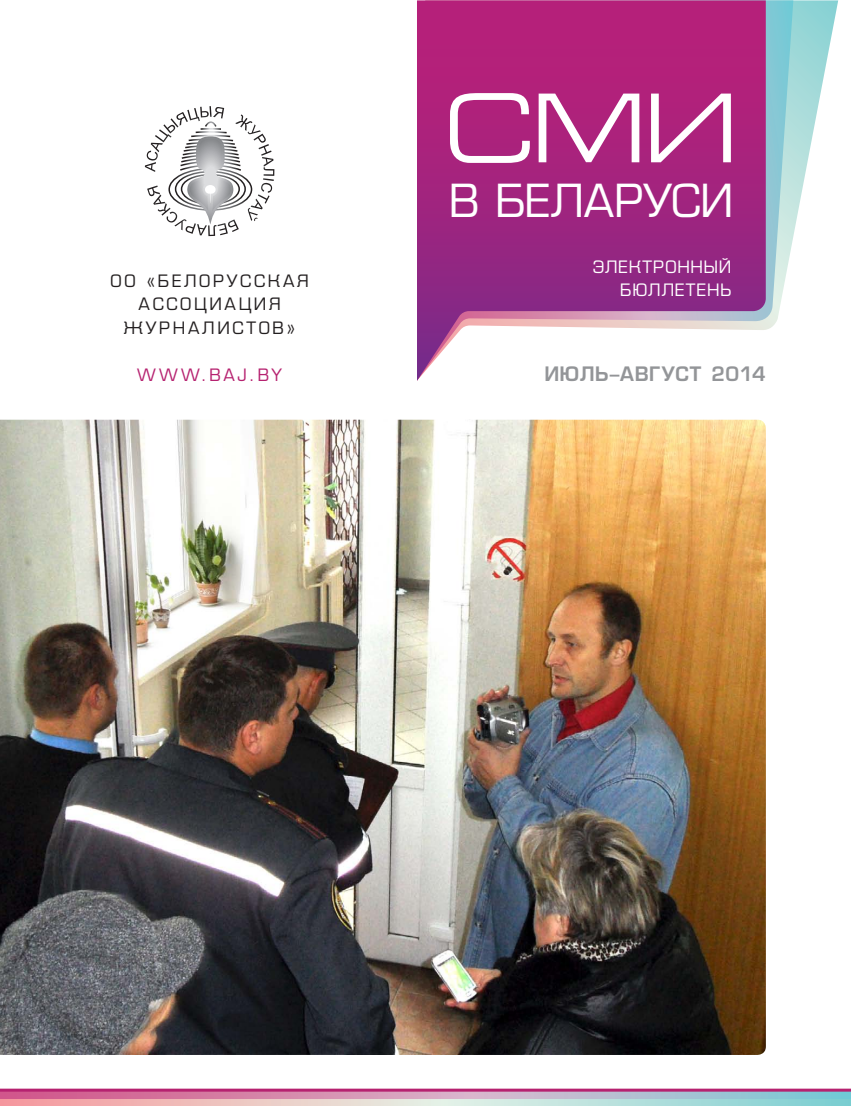
<style>
.page{position:relative;width:851px;height:1106px;background:#fff}
.page>*{position:absolute;margin:0;border:0;box-sizing:border-box;transform-origin:0 0}
.t1{font:99px "Eurofont Extended C";color:#fff}
.t2{font:48px "Eurofont C";color:#fff}
.t3{font:21px "Eurofont Medium C";letter-spacing:.02em;color:#939598}
.t4{font:18px/23.2px "Eurofont C";letter-spacing:.15em;color:#231f20;text-align:center}
.t5{font:18px/23.2px "Eurofont C";letter-spacing:.055em;color:#fff;text-align:right}
.t6{font:18px "Eurofont C";letter-spacing:.15em;color:#b62270}
</style>
<div class="page">
<svg style="left:793px;top:0;width:45px;height:237px"></svg>
<svg style="left:765px;top:0;width:28px;height:330px;background:#a6ccd7"></svg>
<svg style="left:417px;top:0;width:348px;height:381px;background:#b24591"></svg>
<img style="left:0;top:420px;width:765px;height:634px">
<svg style="left:168px;top:108px;width:106px;height:116px"></svg>
<svg style="left:0;top:1098px;width:850px;height:8px;background:#cecaca"></svg>
<svg style="left:0;top:1091px;width:850px;height:7px;background:#c092b3"></svg>
<hr style="left:0;top:1088px;width:850px;height:3px;background:#b62270">
<p class="t4" style="left:110px;top:269px;width:200px">ОО «БЕЛОРУССКАЯ<br>АССОЦИАЦИЯ<br>ЖУРНАЛИСТОВ»</p>
<h1 class="t1" style="left:446px;top:70px;width:292px">СМИ</h1>
<h2 class="t2" style="left:449px;top:172px;width:107px">В БЕЛАРУСИ</h2>
<p class="t5" style="left:593px;top:254px;width:140px">ЭЛЕКТРОННЫЙ<br>БЮЛЛЕТЕНЬ</p>
<p class="t6" style="left:137px;top:364px;width:146px">WWW.BAJ.BY</p>
<p class="t3" style="left:544px;top:361px;width:223px">Июль–август 2014</p>
</div>
